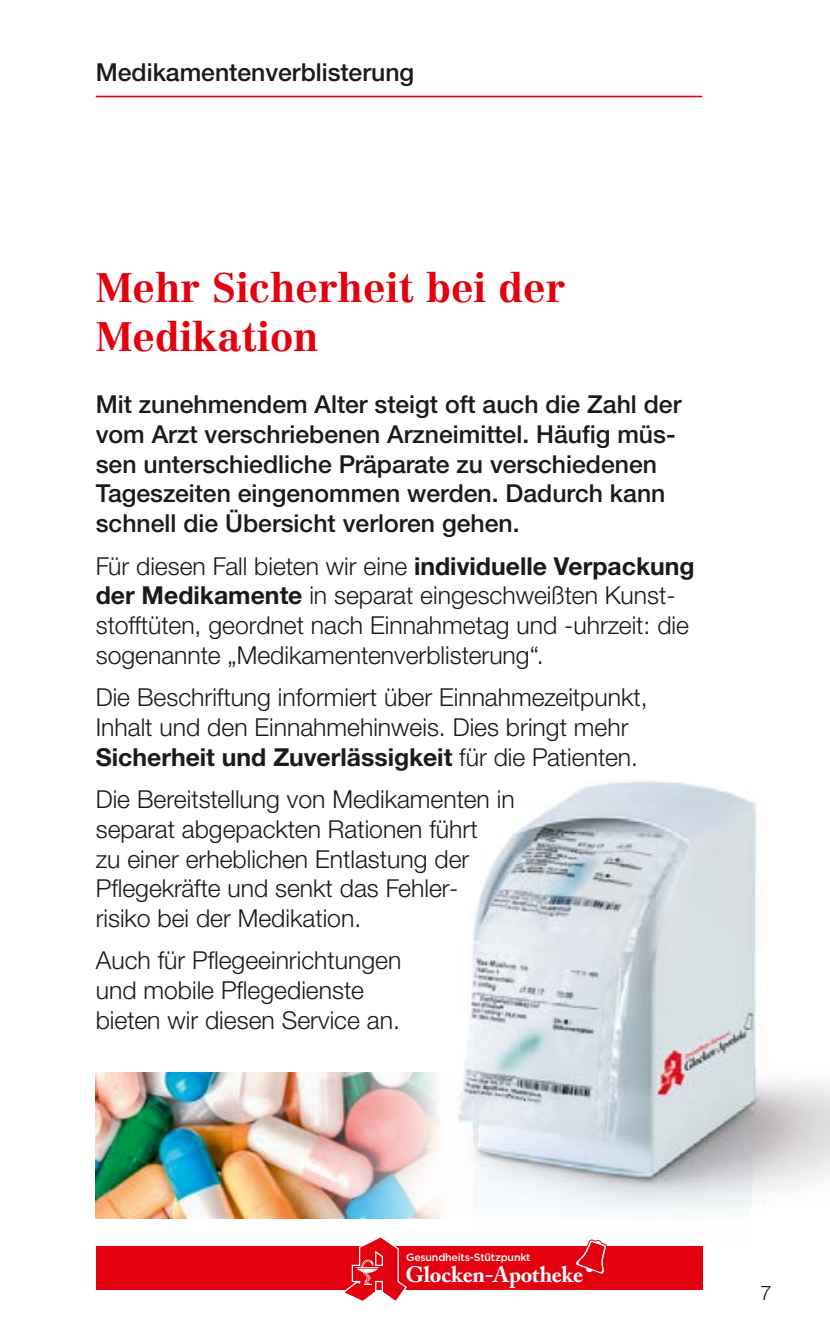
<style>
.page{position:relative;width:830px;height:1340px;background:#fff}
.page>*{position:absolute;margin:0;border:0;box-sizing:border-box;transform-origin:0 0}
.t1{font:700 40.5px/48.6px "Centennial";color:#e3000f}
.t2{font:300 24.75px/29.7px "Helvetica Neue LTW1 G";color:#1a1a18}
.t3{font:500 24.75px/29.7px "Helvetica Neue LTW1 G";color:#1a1a18}
.t4{font:700 22.28px "Adobe Caslon Pro";letter-spacing:-.01em;color:#fff}
.t5{font:300 20.25px "Helvetica Neue LTW1 G";color:#1a1a18}
.t6{font:500 10.58px "Gotham";letter-spacing:-.02em;color:#fff}
.s1{font-weight:700}
</style>
<div class="page">
<img style="left:464px;top:781px;width:365px;height:469px">
<img style="left:96px;top:1071px;width:606px;height:147px">
<hr style="left:96px;top:96px;width:606px;height:1px;background:#e3000f">
<div style="left:96px;top:1245px;width:606px;height:44px;background:#e3000f"></div>
<svg style="left:342px;top:1237px;width:65px;height:64px"></svg>
<svg style="left:574px;top:1239px;width:33px;height:35px"></svg>
<p class="t3" style="left:96px;top:58px;width:320px">Medikamentenverblisterung</p>
<p class="t1" style="left:96px;top:263px;width:470px">Mehr Sicherheit bei der<br>Medikation</p>
<p class="t3" style="left:96px;top:389px;width:587px">Mit zunehmendem Alter steigt oft auch die Zahl der vom Arzt verschriebenen Arzneimittel. Häufig müs&shy;sen unterschiedliche Präparate zu verschiedenen Tageszeiten eingenommen werden. Dadurch kann schnell die Übersicht verloren gehen.</p>
<p class="t2" style="left:96px;top:551px;width:600px">Für diesen Fall bieten wir eine <span class="s1">individuelle Verpackung der Medikamente</span> in separat eingeschweißten Kunst&shy;stofftüten, geordnet nach Einnahmetag und -uhrzeit: die sogenannte „Medikamentenverblisterung“.</p>
<p class="t2" style="left:96px;top:682px;width:553px">Die Beschriftung informiert über Einnahmezeitpunkt,<br>Inhalt und den Einnahmehinweis. Dies bringt mehr<br><span class="s1">Sicherheit und Zuverlässigkeit</span> für die Patienten.</p>
<p class="t2" style="left:96px;top:784px;width:420px">Die Bereitstellung von Medikamenten in separat abgepackten Rationen führt<br>zu einer erheblichen Entlastung der Pflegekräfte und senkt das Fehler&shy;risiko bei der Medikation.</p>
<p class="t2" style="left:96px;top:945px;width:307px">Auch für Pflegeeinrichtungen und mobile Pflegedienste bieten wir diesen Service an.</p>
<p class="t6" style="left:406px;top:1250px;width:126px">Gesundheits-Stützpunkt</p>
<p class="t4" style="left:405px;top:1261px;width:179px">Glocken-Apotheke</p>
<p class="t5" style="left:760px;top:1280px;width:13px">7</p>
</div>
